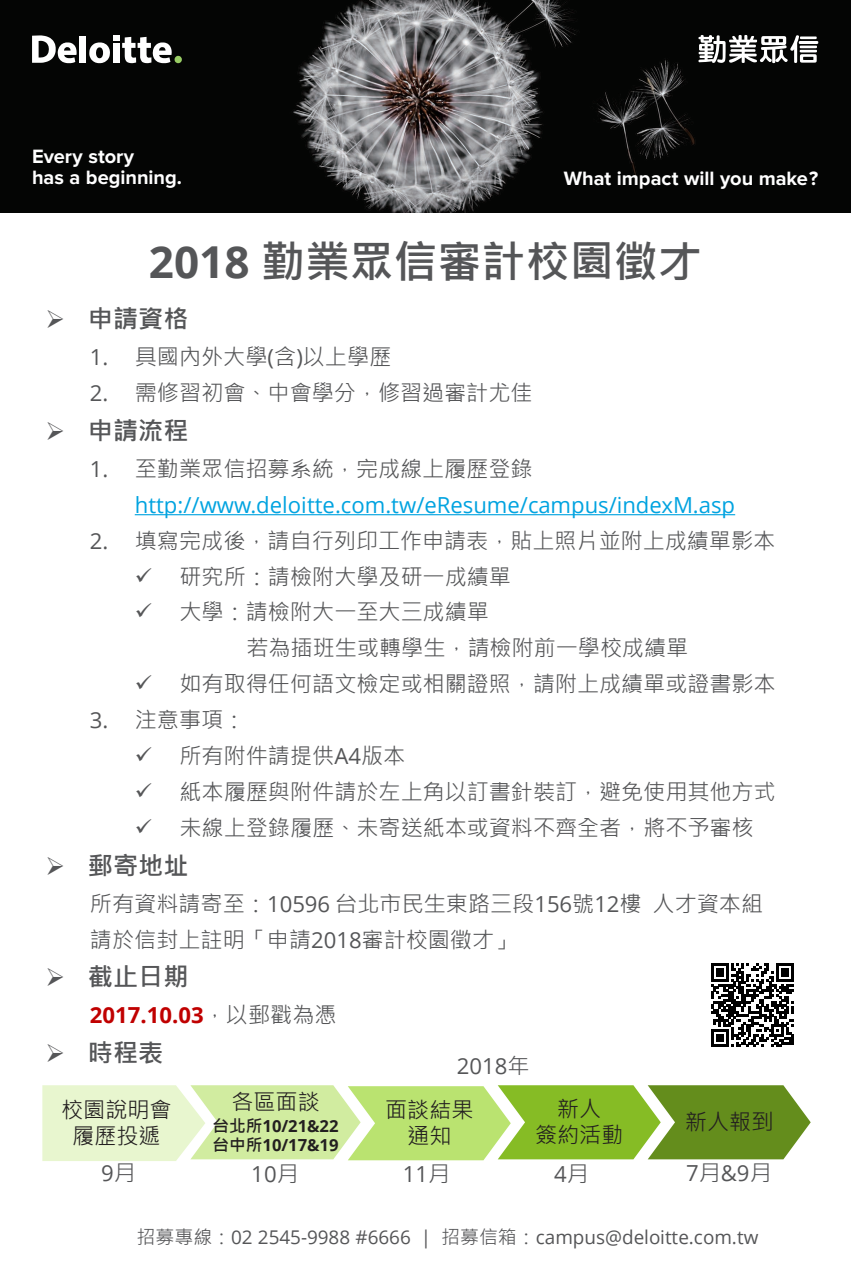
<style>
.page{position:relative;width:851px;height:1276px;background:#fff}
.page>*{position:absolute;margin:0;border:0;box-sizing:border-box;transform-origin:0 0}
.t1{font:700 44.05px "Microsoft Jheng Hei";color:#555658}
.t2{font:700 25.15px "Microsoft Jheng Hei";color:#555658}
.t3{font:22.1px/35.9px "Microsoft Jheng Hei";color:#555658}
.t4{font:22.1px "Open Sans";color:#00a3e0}
.t5{font:22.1px/26.4px "Microsoft Jheng Hei";color:#231f20;text-align:center}
.t6{font:22.1px "Open Sans";color:#555658}
.t7{font:700 22.1px "Open Sans";color:#c00000}
.t8{font:700 20px/20.6px "Proxima Nova";color:#fff}
.t9{font:18.9px "Open Sans";color:#555658}
.t10{font:700 16.65px/19.9px "Open Sans";color:#231f20}
.s1{font-family:"Open Sans"}
.s2{font-family:"Microsoft Jheng Hei";font-weight:400;color:#555658}
.s3{font-family:"Microsoft Jheng Hei"}
</style>
<div class="page">
<svg style="left:135px;top:514px;width:600px;height:1px"></svg>
<svg style="left:42px;top:1085px;width:768px;height:76px;background:#b6d57f"></svg>
<div style="left:0;top:0;width:850px;height:212px;background:#040504"></div>
<img style="left:293px;top:0;width:402px;height:212px">
<svg style="left:698px;top:35px;width:120px;height:28px"></svg>
<div style="left:80px;top:36px;width:6px;height:27px;background:#fff"></div>
<svg style="left:89px;top:36px;width:93px;height:27px"></svg>
<svg style="left:32px;top:35px;width:45px;height:28px"></svg>
<svg style="left:711px;top:963px;width:83px;height:84px"></svg>
<p class="t8" style="left:32px;top:147px;width:151px">Every story<br>has a beginning.</p>
<p class="t8" style="left:563px;top:168px;width:256px">What impact will you make?</p>
<h1 class="t1" style="left:149px;top:234px;width:554px"><span class="s1">2018</span> 勤業眾信審計校園徵才</h1>
<p class="t2" style="left:45px;top:303px;width:145px">➢ 申請資格</p>
<p class="t3" style="left:90px;top:339px;width:302px"><span class="s1">1.</span> 具國內外大學<span class="s1">(</span>含<span class="s1">)</span>以上學歷</p>
<p class="t3" style="left:90px;top:375px;width:444px"><span class="s1">2.</span> 需修習初會、中會學分，修習過審計尤佳</p>
<p class="t2" style="left:45px;top:415px;width:145px">➢ 申請流程</p>
<p class="t3" style="left:90px;top:451px;width:444px"><span class="s1">1.</span> 至勤業眾信招募系統，完成線上履歷登錄</p>
<p class="t4" style="left:135px;top:489px;width:601px">http://www.deloitte.com.tw/eResume/campus/indexM.asp</p>
<p class="t3" style="left:90px;top:522px;width:686px"><span class="s1">2.</span> 填寫完成後，請自行列印工作申請表，貼上照片並附上成績單影本</p>
<p class="t3" style="left:135px;top:558px;width:377px">✓ 研究所：請檢附大學及研一成績單</p>
<p class="t3" style="left:246px;top:594px;width:443px;text-indent:-112px">✓ 大學：請檢附大一至大三成績單<br>若為插班生或轉學生，請檢附前一學校成績單</p>
<p class="t3" style="left:135px;top:666px;width:642px">✓ 如有取得任何語文檢定或相關證照，請附上成績單或證書影本</p>
<p class="t3" style="left:90px;top:702px;width:157px"><span class="s1">3.</span> 注意事項：</p>
<p class="t3" style="left:135px;top:738px;width:272px">✓ 所有附件請提供<span class="s1">A4</span>版本</p>
<p class="t3" style="left:135px;top:774px;width:642px">✓ 紙本履歷與附件請於左上角以訂書針裝訂，避免使用其他方式</p>
<p class="t3" style="left:135px;top:810px;width:620px">✓ 未線上登錄履歷、未寄送紙本或資料不齊全者，將不予審核</p>
<p class="t2" style="left:45px;top:850px;width:145px">➢ 郵寄地址</p>
<p class="t3" style="left:90px;top:885px;width:674px">所有資料請寄至：<span class="s1">10596</span> 台北市民生東路三段<span class="s1">156</span>號<span class="s1">12</span>樓人才資本組請於信封上註明「申請<span class="s1">2018</span>審計校園徵才」</p>
<p class="t2" style="left:45px;top:961px;width:145px">➢ 截止日期</p>
<p class="t7" style="left:90px;top:999px;width:248px">2017.10.03<span class="s2">，以郵戳為憑</span></p>
<p class="t2" style="left:45px;top:1037px;width:119px">➢ 時程表</p>
<p class="t5" style="left:385px;top:1096px;width:90px">面談結果通知</p>
<p class="t5" style="left:535px;top:1095px;width:90px">新人<br>簽約活動</p>
<p class="t6" style="left:456px;top:1051px;width:74px">2018<span class="s3">年</span></p>
<p class="t5" style="left:61px;top:1096px;width:112px">校園說明會履歷投遞</p>
<p class="t5" style="left:231px;top:1089px;width:90px">各區面談</p>
<p class="t10" style="left:212px;top:1115px;width:127px"><span class="s3">台北所</span>10/21&amp;22<span class="s3">台中所</span>10/17&amp;19</p>
<p class="t5" style="left:685px;top:1109px;width:90px">新人報到</p>
<p class="t6" style="left:101px;top:1158px;width:36px">9<span class="s3">月</span></p>
<p class="t6" style="left:251px;top:1158px;width:49px">10<span class="s3">月</span></p>
<p class="t6" style="left:402px;top:1159px;width:49px">11<span class="s3">月</span></p>
<p class="t6" style="left:554px;top:1159px;width:36px">4<span class="s3">月</span></p>
<p class="t6" style="left:686px;top:1158px;width:87px">7<span class="s3">月</span>&amp;9<span class="s3">月</span></p>
<p class="t9" style="left:137px;top:1224px;width:623px"><span class="s3">招募專線：</span>02 2545-9988 #6666 | <span class="s3">招募信箱：</span>campus@deloitte.com.tw</p>
</div>
